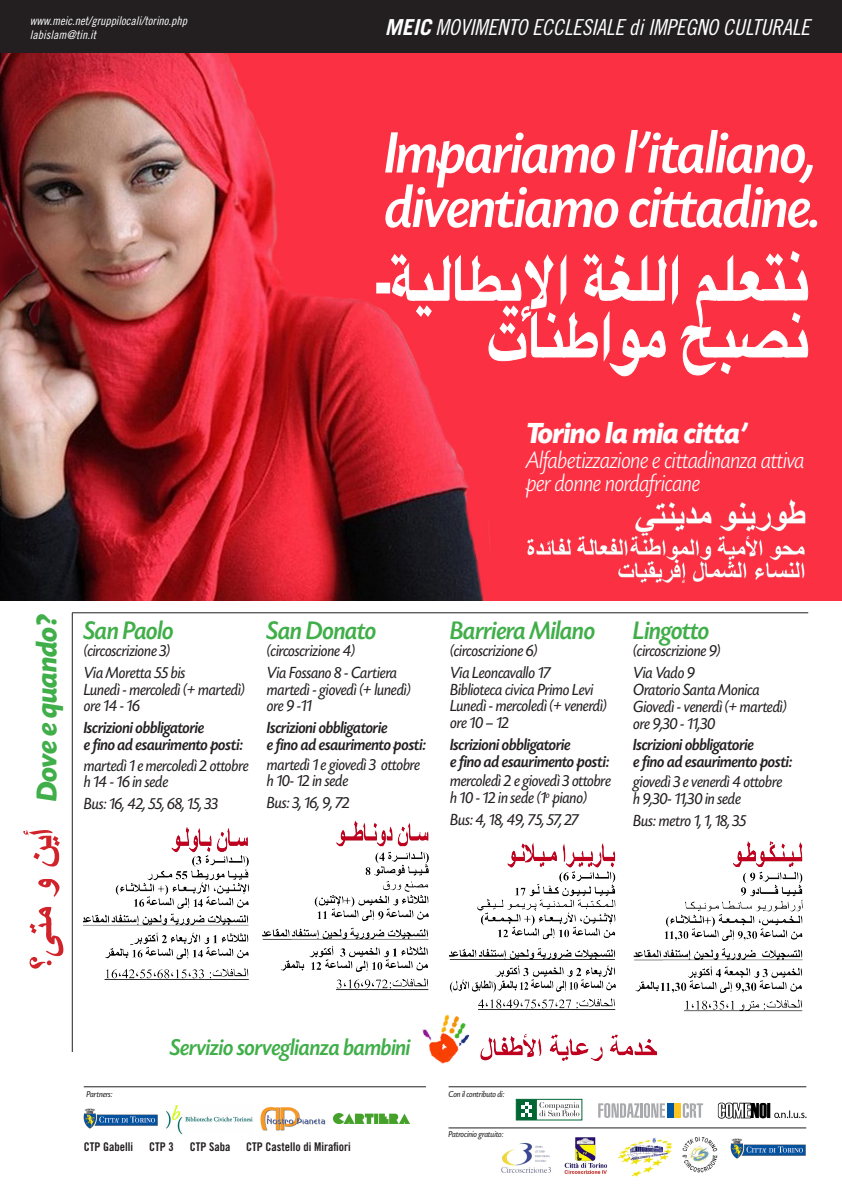
<style>
.page{position:relative;width:842px;height:1191px;background:#fff}
.page>*{position:absolute;margin:0;border:0;box-sizing:border-box;transform-origin:0 0}
.t1{font:700 66.2px "Times";color:#fff;scale:.76 1}
.t2{font:italic 500 61.2px "Today SHOP";letter-spacing:-.005em;color:#fff}
.t3{font:italic 700 30.6px "Today SHOP";color:#fff}
.t4{font:italic 700 30px "Today SHOP";color:#40ae49}
.t5{font:italic 500 26.6px "Today SHOP";color:#40ae49}
.t6{font:italic 500 26.6px "Today SHOP";letter-spacing:-.02em;color:#40ae49}
.t7{font:italic 300 24.6px "Today SHOP";color:#fff}
.t8{font:italic 500 24px "Today SHOP";color:#40ae49}
.t9{font:22px "Trade Gothic Cond Eighteen Obl";letter-spacing:-.005em;color:#fff}
.t10{font:italic 16.9px "Today SHOP";color:#231f20}
.t11{font:italic 500 16.9px "Today SHOP";color:#231f20}
.t12{font:12px "Trade Gothic Cond Eighteen Obl";color:#fff}
.t13{font:12px "Trade Gothic Bold Cond Twenty";color:#231f20}
.t14{font:italic 9px "Today SHOP";color:#231f20}
.s1{font-family:"Trade Gothic";font-weight:700;font-style:italic}
</style>
<div class="page">
<img style="left:0;top:52px;width:842px;height:548px">
<svg style="left:390px;top:250px;width:418px;height:127px"></svg>
<div style="left:376px;top:283px;width:14px;height:10px;border:3px solid #fff"></div>
<img style="left:518px;top:493px;width:299px;height:93px">
<div style="left:0;top:0;width:842px;height:52px;background:#231f20"></div>
<img style="left:480px;top:1034px;width:178px;height:26px">
<img style="left:422px;top:1016px;width:48px;height:48px">
<svg style="left:23px;top:830px;width:37px;height:36px"></svg>
<svg style="left:38px;top:879px;width:21px;height:17px"></svg>
<svg style="left:29px;top:907px;width:34px;height:61px"></svg>
<img style="left:501px;top:1143px;width:50px;height:30px">
<img style="left:682px;top:1136px;width:36px;height:37px">
<img style="left:617px;top:1137px;width:55px;height:40px">
<img style="left:717px;top:1102px;width:62px;height:17px">
<img style="left:779px;top:1110px;width:28px;height:9px">
<div style="left:516px;top:1098px;width:66px;height:22px;background:#fff;border:1px solid #063"></div>
<svg style="left:539px;top:1102px;width:40px;height:14px"></svg>
<div style="left:516px;top:1099px;width:21px;height:21px;background:#063;border:1px solid #063"></div>
<svg style="left:522px;top:1102px;width:10px;height:14px"></svg>
<div style="left:667px;top:1103px;width:6px;height:14px;background:#0155a5"></div>
<div style="left:674px;top:1103px;width:7px;height:14px;background:#fec422"></div>
<svg style="left:683px;top:1103px;width:20px;height:14px"></svg>
<svg style="left:598px;top:1103px;width:67px;height:15px"></svg>
<hr style="left:449px;top:1086px;width:357px;height:1px;background:#231f20">
<hr style="left:448px;top:1127px;width:358px;height:1px;background:#231f20">
<img style="left:731px;top:1138px;width:75px;height:21px">
<hr style="left:84px;top:1086px;width:342px;height:1px;background:#231f20">
<img style="left:260px;top:1107px;width:66px;height:24px">
<img style="left:167px;top:1105px;width:86px;height:30px">
<img style="left:334px;top:1113px;width:75px;height:10px">
<img style="left:564px;top:1137px;width:44px;height:37px">
<img style="left:262px;top:820px;width:167px;height:171px">
<img style="left:84px;top:827px;width:166px;height:153px">
<img style="left:445px;top:843px;width:172px;height:173px">
<img style="left:633px;top:841px;width:170px;height:171px">
<hr style="left:72px;top:613px;width:1px;height:439px;background:#231f20">
<hr style="left:72px;top:612px;width:736px;height:1px;background:#231f20">
<img style="left:84px;top:1108px;width:74px;height:21px">
<p class="t12" style="left:30px;top:13px;width:159px">www.meic.net/gruppilocali/torino.php</p>
<p class="t12" style="left:30px;top:27px;width:68px">labislam@tin.it</p>
<p class="t9" style="left:385px;top:14px;width:427px"><span class="s1">MEIC</span> MOVIMENTO ECCLESIALE di IMPEGNO CULTURALE</p>
<p class="t2" style="left:385px;top:121px;width:432px">Impariamo l’italiano,</p>
<p class="t2" style="left:385px;top:176px;width:436px">diventiamo cittadine.</p>
<h1 class="t1" style="left:375px;top:236px;width:24px">-</h1>
<p class="t3" style="left:526px;top:417px;width:222px">Torino la mia citta’</p>
<p class="t7" style="left:526px;top:448px;width:280px">Alfabetizzazione e cittadinanza attiva</p>
<p class="t7" style="left:526px;top:470px;width:175px">per donne nordafricane</p>
<p class="t4" style="left:31px;top:801px;width:188px;rotate:-90deg">Dove e quando?</p>
<p class="t5" style="left:84px;top:616px;width:91px">San Paolo</p>
<p class="t10" style="left:84px;top:641px;width:88px">(circoscrizione 3)</p>
<p class="t10" style="left:84px;top:663px;width:103px">Via Moretta 55 bis</p>
<p class="t10" style="left:84px;top:680px;width:162px">Lunedì - mercoledì (+ martedì)</p>
<p class="t10" style="left:84px;top:697px;width:57px">ore 14 - 16</p>
<p class="t11" style="left:84px;top:719px;width:122px">Iscrizioni obbligatorie</p>
<p class="t11" style="left:84px;top:736px;width:160px">e fino ad esaurimento posti:</p>
<p class="t10" style="left:84px;top:756px;width:166px">martedì 1 e mercoledì 2 ottobre</p>
<p class="t10" style="left:84px;top:773px;width:86px">h 14 - 16 in sede</p>
<p class="t10" style="left:84px;top:795px;width:136px">Bus: 16, 42, 55, 68, 15, 33</p>
<p class="t5" style="left:267px;top:616px;width:111px">San Donato</p>
<p class="t10" style="left:267px;top:641px;width:89px">(circoscrizione 4)</p>
<p class="t10" style="left:267px;top:663px;width:132px">Via Fossano 8 - Cartiera</p>
<p class="t10" style="left:267px;top:680px;width:145px">martedì - giovedì (+ lunedì)</p>
<p class="t10" style="left:267px;top:697px;width:46px">ore 9 -11</p>
<p class="t11" style="left:267px;top:719px;width:122px">Iscrizioni obbligatorie</p>
<p class="t11" style="left:267px;top:736px;width:160px">e fino ad esaurimento posti:</p>
<p class="t10" style="left:267px;top:755px;width:155px">martedì 1 e giovedì 3 ottobre</p>
<p class="t10" style="left:267px;top:772px;width:83px">h 10- 12 in sede</p>
<p class="t10" style="left:267px;top:794px;width:84px">Bus: 3, 16, 9, 72</p>
<p class="t5" style="left:450px;top:616px;width:146px">Barriera Milano</p>
<p class="t10" style="left:450px;top:641px;width:89px">(circoscrizione 6)</p>
<p class="t10" style="left:450px;top:663px;width:102px">Via Leoncavallo 17</p>
<p class="t10" style="left:450px;top:680px;width:145px">Biblioteca civica Primo Levi</p>
<p class="t10" style="left:450px;top:697px;width:158px">Lunedì - mercoledì (+ venerdì)</p>
<p class="t10" style="left:450px;top:714px;width:60px">ore 10 – 12</p>
<p class="t11" style="left:450px;top:736px;width:122px">Iscrizioni obbligatorie</p>
<p class="t11" style="left:450px;top:753px;width:160px">e fino ad esaurimento posti:</p>
<p class="t10" style="left:450px;top:772px;width:162px">mercoledì 2 e giovedì 3 ottobre</p>
<p class="t10" style="left:450px;top:789px;width:138px">h 10 - 12 in sede (1<sup>o</sup> piano)</p>
<p class="t10" style="left:450px;top:811px;width:130px">Bus: 4, 18, 49, 75, 57, 27</p>
<p class="t6" style="left:633px;top:617px;width:77px">Lingotto</p>
<p class="t10" style="left:633px;top:642px;width:89px">(circoscrizione 9)</p>
<p class="t10" style="left:633px;top:663px;width:63px">Via Vado 9</p>
<p class="t10" style="left:633px;top:680px;width:128px">Oratorio Santa Monica</p>
<p class="t10" style="left:633px;top:697px;width:155px">Giovedì - venerdì (+ martedì)</p>
<p class="t10" style="left:633px;top:714px;width:83px">ore 9,30 - 11,30</p>
<p class="t11" style="left:633px;top:736px;width:122px">Iscrizioni obbligatorie</p>
<p class="t11" style="left:633px;top:753px;width:160px">e fino ad esaurimento posti:</p>
<p class="t10" style="left:633px;top:772px;width:150px">giovedì 3 e venerdì 4 ottobre</p>
<p class="t10" style="left:633px;top:789px;width:109px">h 9,30- 11,30 in sede</p>
<p class="t10" style="left:633px;top:811px;width:114px">Bus: metro 1, 1, 18, 35</p>
<p class="t14" style="left:87px;top:1089px;width:27px">Partners:</p>
<p class="t8" style="left:170px;top:1034px;width:242px">Servizio sorveglianza bambini</p>
<p class="t13" style="left:84px;top:1139px;width:51px">CTP Gabelli</p>
<p class="t13" style="left:149px;top:1139px;width:26px">CTP 3</p>
<p class="t13" style="left:190px;top:1139px;width:42px">CTP Saba</p>
<p class="t13" style="left:246px;top:1139px;width:106px">CTP Castello di Mirafiori</p>
<p class="t14" style="left:449px;top:1089px;width:57px">Con il contributo di:</p>
<p class="t14" style="left:448px;top:1129px;width:56px">Patrocinio gratuito:</p>
</div>
